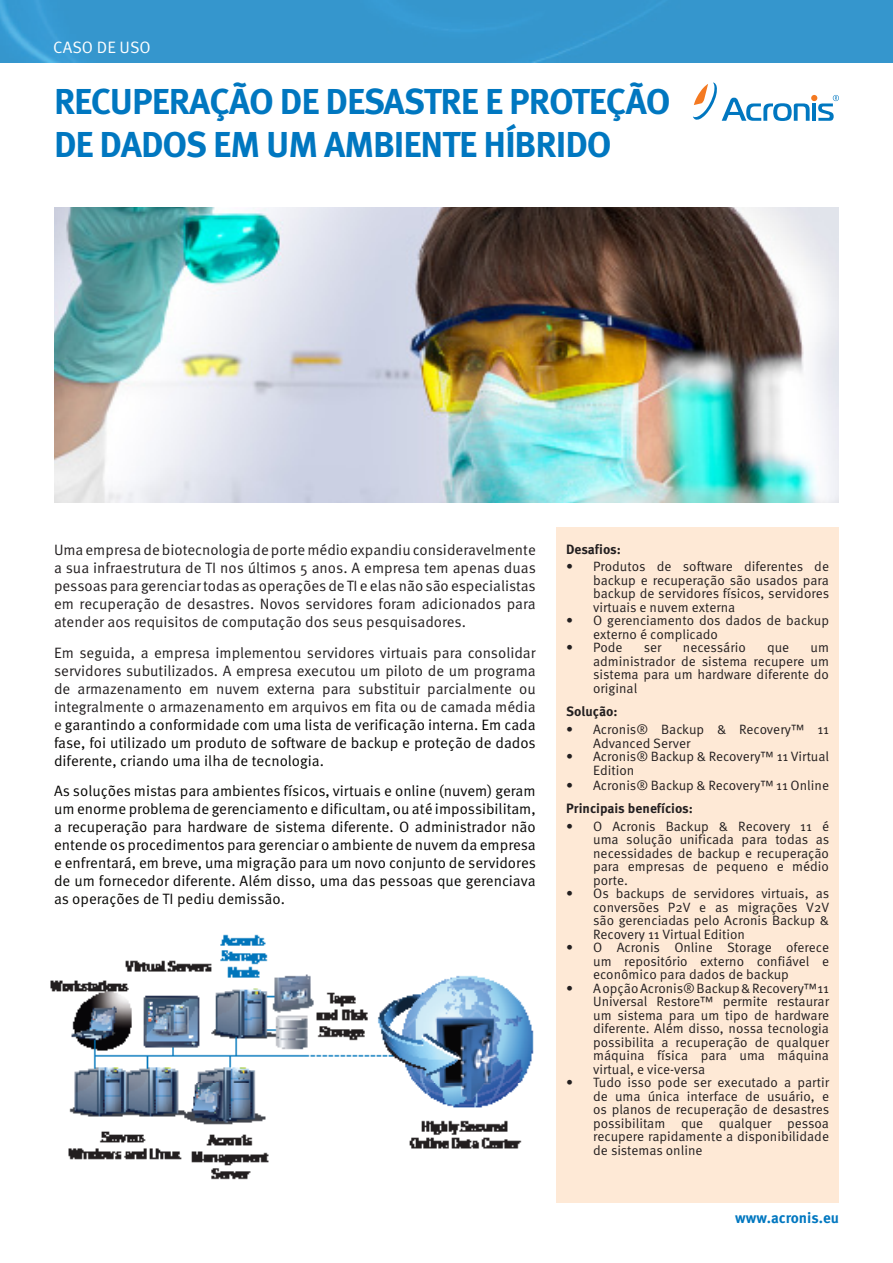
<style>
.page{position:relative;width:893px;height:1263px;background:#fff}
.page>*{position:absolute;margin:0;border:0;box-sizing:border-box;transform-origin:0 0}
.Big_Title{font:700 36px/43.2px "Meta Pro";letter-spacing:-.03em;color:#0077c0}
.t1{font:16.5px "Meta Pro";color:#fff}
.Current_Text{font:15px/18px "Meta Pro";color:#231f20;text-align:justify}
.Current_Text-2{font:15px/18px "Meta Pro";color:#070604;text-align:justify}
.t2{font:700 15px "Meta Pro";color:#0077c0}
.Bullet_Point{font:13.5px/13.5px "Meta Pro";color:#231f20;text-align:justify}
.Box_Title{font:700 13.5px "Meta Pro";color:#231f20}
.s1{color:#070604}
</style>
<div class="page">
<div style="left:0;top:0;width:893px;height:62px;background:#3596cd"></div>
<div style="left:556px;top:527px;width:283px;height:676px;background:#fee9d6"></div>
<img style="left:54px;top:208px;width:785px;height:294px">
<svg style="left:693px;top:82px;width:146px;height:39px"></svg>
<img style="left:50px;top:934px;width:484px;height:246px">
<p class="t1" style="left:53px;top:36px;width:99px">CASO DE USO</p>
<p class="Big_Title" style="left:54px;top:80px;width:618px">RECUPERAÇÃO DE DESASTRE E PROTEÇÃO<br>DE DADOS EM UM AMBIENTE HÍBRIDO</p>
<p class="Current_Text" style="left:54px;top:541px;width:483px">Uma empresa de biotecnologia de porte médio expandiu consideravelmente a sua infraestrutura de TI nos últimos 5 anos. A empresa tem apenas duas pessoas para gerenciar todas as operações de TI e elas não são especialistas em recuperação de desastres. Novos servidores foram adicionados para atender aos requisitos de computação dos seus pesquisadores.</p>
<p class="Current_Text" style="left:54px;top:644px;width:483px">Em seguida, a empresa implementou servidores virtuais para consolidar servidores subutilizados. A empresa executou um piloto de um programa de armazenamento em nuvem externa para substituir parcialmente ou integralmente o armazenamento em arquivos em fita ou de camada média e <span class="s1">garantindo a conformidade com uma lista de verificação interna. Em cada fase, foi utilizado um produto de software de backup e proteção de dados diferente, criando uma ilha de tecnologia.</span></p>
<p class="Current_Text-2" style="left:54px;top:782px;width:483px">As soluções mistas para ambientes físicos, virtuais e online (nuvem) geram um enorme problema de gerenciamento e dificultam, ou até impossibilitam, a recuperação para hardware de sistema diferente. O administrador não entende os procedimentos para gerenciar o ambiente de nuvem da empresa e enfrentará, em breve, uma migração para um novo conjunto de servidores de um fornecedor diferente. Além disso, uma das pessoas que gerenciava as operações de TI pediu demissão.</p>
<p class="Box_Title" style="left:566px;top:540px;width:56px">Desafios:</p>
<p class="Bullet_Point" style="left:593px;top:560px;width:238px;text-indent:-27px">• Produtos de software diferentes de backup e recuperação são usados para backup de servidores físicos, servidores virtuais e nuvem externa</p>
<p class="Bullet_Point" style="left:593px;top:614px;width:237px;text-indent:-27px">• O gerenciamento dos dados de backup externo é complicado</p>
<p class="Bullet_Point" style="left:566px;top:641px;width:58px">• Pode</p>
<p class="Bullet_Point" style="left:644px;top:641px;width:19px">ser</p>
<p class="Bullet_Point" style="left:683px;top:641px;width:65px">necessário</p>
<p class="Bullet_Point" style="left:767px;top:641px;width:24px">que</p>
<p class="Bullet_Point" style="left:593px;top:641px;width:237px;text-indent:217px">um administrador de sistema recupere um sistema para um hardware diferente do original</p>
<p class="Box_Title" style="left:566px;top:703px;width:53px">Solução:</p>
<p class="Bullet_Point" style="left:593px;top:723px;width:237px;text-indent:-27px">• Acronis® Backup &amp; Recovery™ 11<br>Advanced Server</p>
<p class="Bullet_Point" style="left:593px;top:750px;width:238px;text-indent:-27px">• Acronis® Backup &amp; Recovery™ 11 Virtual<br>Edition</p>
<p class="Bullet_Point" style="left:566px;top:779px;width:264px">• Acronis® Backup &amp; Recovery™ 11 Online</p>
<p class="Box_Title" style="left:566px;top:800px;width:128px">Principais benefícios:</p>
<p class="Bullet_Point" style="left:593px;top:820px;width:238px;text-indent:-27px">• O Acronis Backup &amp; Recovery 11 é uma solução unificada para todas as necessidades de backup e recuperação para empresas de pequeno e médio porte.</p>
<p class="Bullet_Point" style="left:593px;top:887px;width:238px;text-indent:-27px">• Os backups de servidores virtuais, as conversões P2V e as migrações V2V são gerenciadas pelo Acronis Backup &amp; Recovery 11 Virtual Edition</p>
<p class="Bullet_Point" style="left:593px;top:941px;width:237px;text-indent:-27px">• O Acronis Online Storage oferece um repositório externo confiável e econômico para dados de backup</p>
<p class="Bullet_Point" style="left:593px;top:982px;width:237px;text-indent:-27px">• A opção Acronis® Backup &amp; Recovery™11<br>Universal Restore™ permite restaurar um sistema para um tipo de hardware diferente. Além disso, nossa tecnologia possibilita a recuperação de qualquer máquina física para uma máquina virtual, e vice-versa</p>
<p class="Bullet_Point" style="left:593px;top:1076px;width:238px;text-indent:-27px">• Tudo isso pode ser executado a partir de uma única interface de usuário, e os planos de recuperação de desastres possibilitam que qualquer pessoa recupere rapidamente a disponibilidade de sistemas online</p>
<p class="t2" style="left:735px;top:1208px;width:105px">www.acronis.eu</p>
</div>
